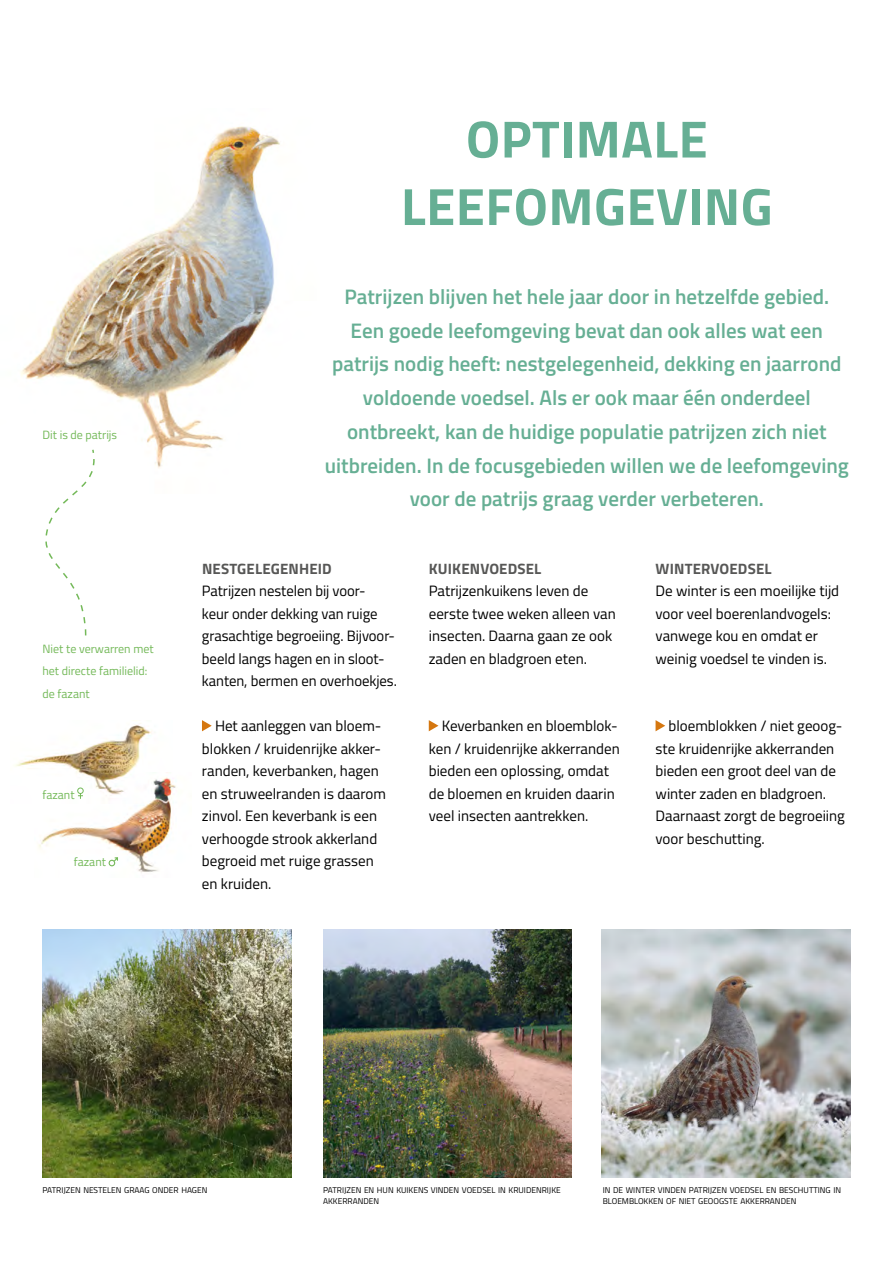
<style>
.page{position:relative;width:893px;height:1263px;background:#fff}
.page>*{position:absolute;margin:0;border:0;box-sizing:border-box;transform-origin:0 0}
.t1{font:700 52.5px/67.5px "Titillium Web";letter-spacing:.01em;color:#66af94;text-align:center}
.t2{font:600 21px/33.8px "Titillium Web";color:#66af94;text-align:center}
.t3{font:15px/22.5px "Titillium Web";color:#000}
.t4{font:700 15px "Titillium Web";letter-spacing:.01em;color:#575756}
.t5{font:12px/22.5px "Titillium Web";color:#74b959}
.t6{font:8.4px/11.2px "Titillium Web";color:#000}
</style>
<div class="page">
<img style="left:21px;top:126px;width:259px;height:342px">
<img style="left:15px;top:720px;width:153px;height:53px">
<svg style="left:202px;top:720px;width:10px;height:11px"></svg>
<svg style="left:429px;top:720px;width:9px;height:11px"></svg>
<svg style="left:656px;top:720px;width:9px;height:11px"></svg>
<img style="left:43px;top:929px;width:248px;height:249px">
<img style="left:323px;top:929px;width:249px;height:249px">
<img style="left:602px;top:929px;width:248px;height:249px">
<img style="left:38px;top:773px;width:138px;height:100px">
<svg style="left:45px;top:448px;width:58px;height:188px"></svg>
<div style="left:77px;top:787px;width:7px;height:7px;border:1px solid #74b959;border-radius:50%"></div>
<svg style="left:78px;top:793px;width:5px;height:6px"></svg>
<svg style="left:109px;top:856px;width:10px;height:10px"></svg>
<p class="t5" style="left:43px;top:423px;width:76px">Dit is de patrijs</p>
<p class="t5" style="left:43px;top:636px;width:113px">Niet te verwarren met het directe familielid: de fazant</p>
<p class="t5" style="left:43px;top:783px;width:34px">fazant</p>
<p class="t5" style="left:74px;top:850px;width:34px">fazant</p>
<h1 class="t1" style="left:401px;top:103px;width:373px">OPTIMALE<br>LEEFOMGEVING</h1>
<p class="t2" style="left:325px;top:278px;width:526px">Patrijzen blijven het hele jaar door in hetzelfde gebied.<br>Een goede leefomgeving bevat dan ook alles wat een patrijs nodig heeft: nestgelegenheid, dekking en jaarrond voldoende voedsel. Als er ook maar één onderdeel ontbreekt, kan de huidige populatie patrijzen zich niet uitbreiden. In de focusgebieden willen we de leefomgeving voor de patrijs graag verder verbeteren.</p>
<p class="t4" style="left:202px;top:557px;width:131px">NESTGELEGENHEID</p>
<p class="t3" style="left:202px;top:579px;width:196px">Patrijzen nestelen bij voor-<br>keur onder dekking van ruige grasachtige begroeiing. Bijvoor&shy;beeld langs hagen en in sloot&shy;kanten, bermen en overhoekjes.</p>
<p class="t3" style="left:202px;top:714px;width:185px;text-indent:13px">Het aanleggen van bloem&shy;blokken / kruidenrijke akker&shy;randen, keverbanken, hagen en struweelranden is daarom zinvol. Een keverbank is een verhoogde strook akkerland begroeid met ruige grassen en kruiden.</p>
<p class="t4" style="left:429px;top:557px;width:114px">KUIKENVOEDSEL</p>
<p class="t3" style="left:429px;top:579px;width:188px">Patrijzenkuikens leven de eerste twee weken alleen van insecten. Daarna gaan ze ook zaden en bladgroen eten.</p>
<p class="t3" style="left:429px;top:714px;width:192px;text-indent:13px">Keverbanken en bloemblok&shy;ken / kruidenrijke akkerranden bieden een oplossing, omdat de bloemen en kruiden daarin veel insecten aantrekken.</p>
<p class="t4" style="left:656px;top:557px;width:117px">WINTERVOEDSEL</p>
<p class="t3" style="left:656px;top:579px;width:185px">De winter is een moeilijke tijd voor veel boerenlandvogels: vanwege kou en omdat er weinig voedsel te vinden is.</p>
<p class="t3" style="left:656px;top:714px;width:191px;text-indent:13px">bloemblokken / niet geoog&shy;ste kruidenrijke akkerranden bieden een groot deel van de winter zaden en bladgroen.<br>Daarnaast zorgt de begroeiing voor beschutting.</p>
<p class="t6" style="left:43px;top:1184px;width:166px">PATRIJZEN NESTELEN GRAAG ONDER HAGEN</p>
<p class="t6" style="left:323px;top:1184px;width:239px">PATRIJZEN EN HUN KUIKENS VINDEN VOEDSEL IN KRUIDENRIJKE<br>AKKERRANDEN</p>
<p class="t6" style="left:603px;top:1184px;width:240px">IN DE WINTER VINDEN PATRIJZEN VOEDSEL EN BESCHUTTING IN<br>BLOEMBLOKKEN OF NIET GEOOGSTE AKKERRANDEN</p>
</div>
